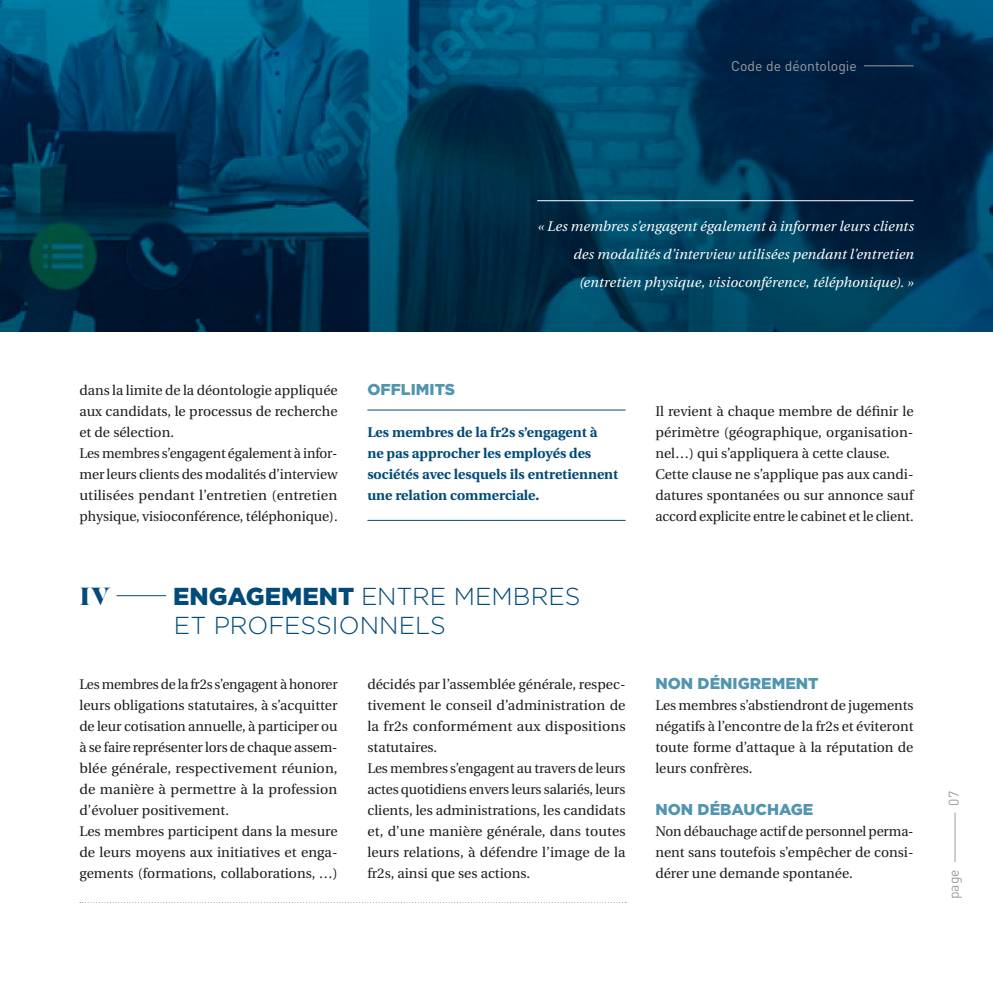
<style>
.page{position:relative;width:993px;height:993px;background:#fff}
.page>*{position:absolute;margin:0;border:0;box-sizing:border-box;transform-origin:0 0}
.t1{font:800 28px "Majesti Banner";color:#004b79}
.t2{font:300 24.5px/29.4px "Gotham";color:#004b79}
.t3{font:900 15.75px "Gotham";color:#5295af}
.t4{font:14px/21px "Heuristica";color:#1d1d1b}
.t5{font:italic 14px/28px "Heuristica";letter-spacing:.01em;color:#fff;text-align:right}
.t6{font:700 14px/21px "Heuristica";color:#004b79}
.t7{font:14px "DIN";color:#9d9d9d}
.s1{font-weight:900}
</style>
<div class="page">
<hr style="left:367px;top:409px;width:258px;height:1px;background:#004b79">
<hr style="left:367px;top:519px;width:258px;height:1px;background:#004b79">
<hr style="left:116px;top:595px;width:50px;height:1px;background:#004b79">
<svg style="left:0;top:0;width:992px;height:332px;background:#003a5a"></svg>
<hr style="left:537px;top:200px;width:376px;height:1px;background:#fff">
<hr style="left:954px;top:812px;width:1px;height:49px;background:#9d9d9d">
<hr style="left:863px;top:65px;width:50px;height:1px;background:#9d9d9d">
<p class="t7" style="left:731px;top:57px;width:127px">Code de déontologie</p>
<p class="t5" style="left:537px;top:211px;width:378px">« Les membres s’engagent également à informer leurs clients des modalités d’interview utilisées pendant l’entretien (entretien physique, visioconférence, téléphonique). »</p>
<p class="t4" style="left:79px;top:379px;width:260px">dans la limite de la déontologie appliquée aux candidats, le processus de recherche et de sélection.<br>Les membres s’engagent également à infor&shy;mer leurs clients des modalités d’interview utilisées pendant l’entretien (entretien physique, visioconférence, téléphonique).</p>
<p class="t3" style="left:367px;top:378px;width:89px">OFFLIMITS</p>
<p class="t6" style="left:367px;top:421px;width:252px">Les membres de la fr2s s’engagent à<br>ne pas approcher les employés des sociétés avec lesquels ils entretiennent une relation commerciale.</p>
<h1 class="t1" style="left:79px;top:577px;width:32px">IV</h1>
<h2 class="t2" style="left:173px;top:580px;width:409px"><span class="s1">ENGAGEMENT</span> ENTRE MEMBRES<br>ET PROFESSIONNELS</h2>
<p class="t4" style="left:655px;top:400px;width:260px">Il revient à chaque membre de définir le périmètre (géographique, organisation&shy;nel…) qui s’appliquera à cette clause.<br>Cette clause ne s’applique pas aux candi&shy;datures spontanées ou sur annonce sauf accord explicite entre le cabinet et le client.</p>
<p class="t4" style="left:79px;top:673px;width:260px">Les membres de la fr2s s’engagent à honorer leurs obligations statutaires, à s’acquitter de leur cotisation annuelle, à participer ou à se faire représenter lors de chaque assem&shy;blée générale, respectivement réunion, de manière à permettre à la profession d’évoluer positivement.<br>Les membres participent dans la mesure de leurs moyens aux initiatives et enga&shy;gements (formations, collaborations, …)</p>
<p class="t4" style="left:367px;top:673px;width:260px">décidés par l’assemblée générale, respec&shy;tivement le conseil d’administration de la fr2s conformément aux dispositions statutaires.<br>Les membres s’engagent au travers de leurs actes quotidiens envers leurs salariés, leurs clients, les administrations, les candidats et, d’une manière générale, dans toutes leurs relations, à défendre l’image de la fr2s, ainsi que ses actions.</p>
<p class="t3" style="left:655px;top:672px;width:165px">NON DÉNIGREMENT</p>
<p class="t4" style="left:655px;top:694px;width:259px;text-align:justify">Les membres s’abstiendront de jugements négatifs à l’encontre de la fr2s et éviteront toute forme d’attaque à la réputation de leurs confrères.</p>
<p class="t3" style="left:655px;top:798px;width:159px">NON DÉBAUCHAGE</p>
<p class="t4" style="left:655px;top:820px;width:259px;text-align:justify">Non débauchage actif de personnel perma&shy;nent sans toutefois s’empêcher de consi&shy;dérer une demande spontanée.</p>
<p class="t7" style="left:944px;top:805px;width:16px;rotate:-90deg">07</p>
<p class="t7" style="left:944px;top:898px;width:32px;rotate:-90deg">page</p>
</div>
